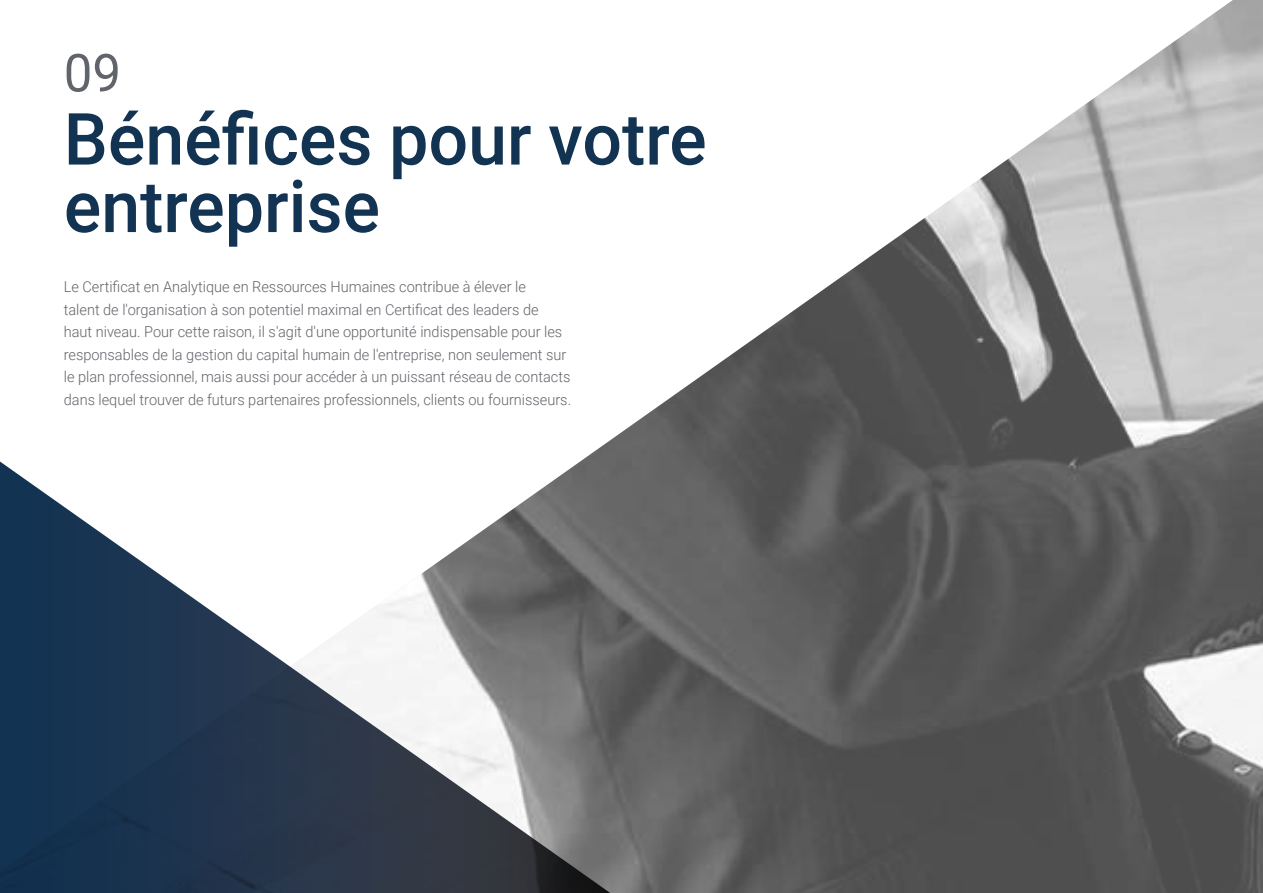
<style>
.page{position:relative;width:1263px;height:893px;background:#fff}
.page>*{position:absolute;margin:0;border:0;box-sizing:border-box;transform-origin:0 0}
.t1{font:500 72px/67.5px "Roboto";color:#123352}
.t2{font:52.5px "Roboto";color:#61646a}
.t3{font:300 15px/22.5px "Roboto";color:#61646a}
</style>
<div class="page">
<img style="left:602px;top:0;width:661px;height:893px">
<svg style="left:0;top:446px;width:640px;height:447px"></svg>
<h2 class="t2" style="left:64px;top:36px;width:59px">09</h2>
<h1 class="t1" style="left:64px;top:103px;width:644px">Bénéfices pour votre entreprise</h1>
<p class="t3" style="left:64px;top:275px;width:509px">Le Certificat en Analytique en Ressources Humaines contribue à élever le<br>talent de l'organisation à son potentiel maximal en Certificat des leaders de<br>haut niveau. Pour cette raison, il s'agit d'une opportunité indispensable pour les responsables de la gestion du capital humain de l'entreprise, non seulement sur le plan professionnel, mais aussi pour accéder à un puissant réseau de contacts dans lequel trouver de futurs partenaires professionnels, clients ou fournisseurs.</p>
</div>
